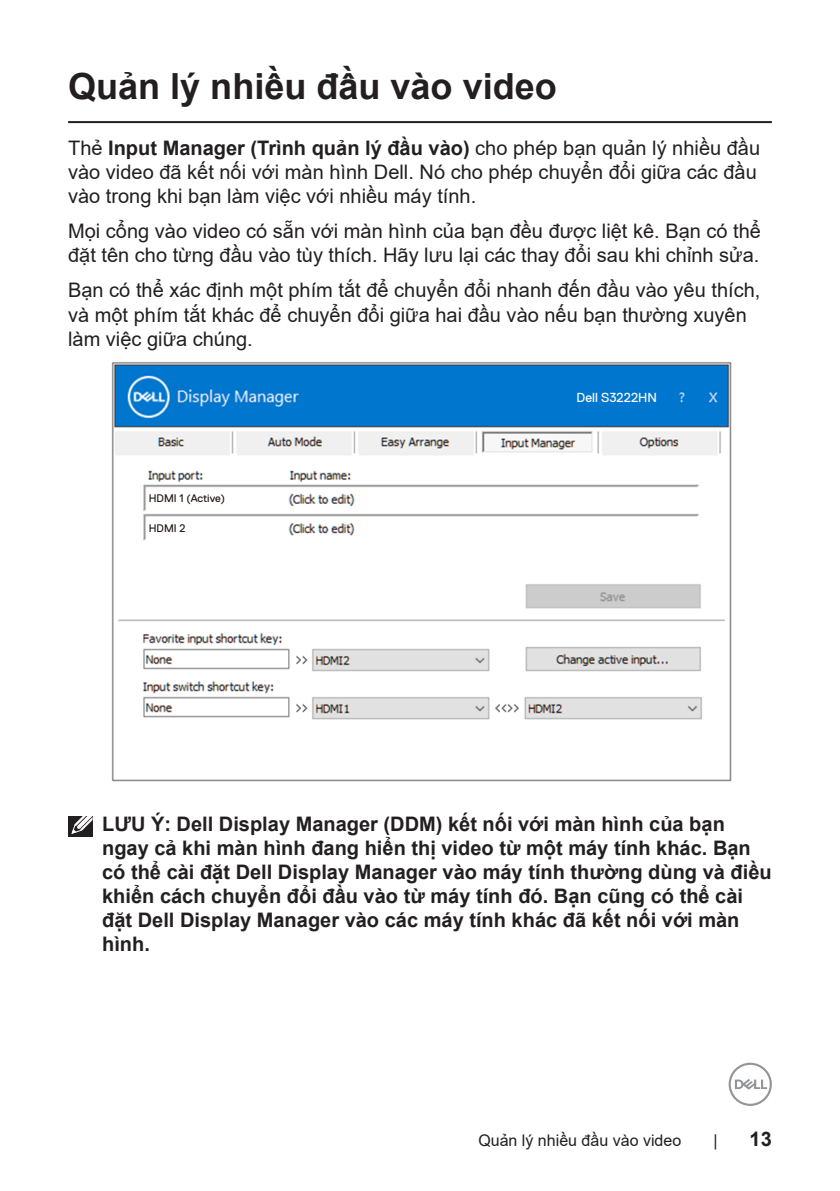
<style>
.page{position:relative;width:840px;height:1191px;background:#fff}
.page>*{position:absolute;margin:0;border:0;box-sizing:border-box;transform-origin:0 0}
.Head_1{font:700 36px "Arial";color:#231f20}
.Paragraph{font:20px/24px "Arial";color:#231f20}
.Note{font:700 20px/24px "Arial";color:#231f20}
.t1{font:16px "Arial";color:#231f20}
.t2{font:13px "Dell Replica";color:#fff}
.t3{font:11px "Dell Replica";color:#231815}
.t4{font:300 11px "Dell Replica";color:#231815}
.s1{font-weight:700}
</style>
<div class="page">
<svg style="left:728px;top:1062px;width:43px;height:44px"></svg>
<hr style="left:68px;top:121px;width:703px;height:2px;background:#231f20">
<img style="left:111px;top:362px;width:620px;height:420px">
<div style="left:567px;top:388px;width:99px;height:21px;background:#0076ce"></div>
<div style="left:140px;top:542px;width:561px;height:33px;background:#fff"></div>
<div style="left:147px;top:522px;width:86px;height:13px;background:#fff"></div>
<div style="left:147px;top:492px;width:40px;height:13px;background:#fff"></div>
<div style="left:68px;top:816px;width:24px;height:21px;background:#231f20"></div>
<svg style="left:71px;top:816px;width:22px;height:19px"></svg>
<p class="Head_1" style="left:68px;top:61px;width:490px">Quản lý nhiều đầu vào video</p>
<p class="Paragraph" style="left:68px;top:136px;width:693px">Thẻ <span class="s1">Input Manager (Trình quản lý đầu vào)</span> cho phép bạn quản lý nhiều đầu vào video đã kết nối với màn hình Dell. Nó cho phép chuyển đổi giữa các đầu vào trong khi bạn làm việc với nhiều máy tính.</p>
<p class="Paragraph" style="left:68px;top:219px;width:694px">Mọi cổng vào video có sẵn với màn hình của bạn đều được liệt kê. Bạn có thể đặt tên cho từng đầu vào tùy thích. Hãy lưu lại các thay đổi sau khi chỉnh sửa.</p>
<p class="Paragraph" style="left:68px;top:278px;width:693px">Bạn có thể xác định một phím tắt để chuyển đổi nhanh đến đầu vào yêu thích, và một phím tắt khác để chuyển đổi giữa hai đầu vào nếu bạn thường xuyên làm việc giữa chúng.</p>
<p class="t3" style="left:149px;top:492px;width:78px">HDMI 1 (Active)</p>
<p class="t4" style="left:149px;top:494px;width:23px">VGA</p>
<p class="t3" style="left:149px;top:522px;width:38px">HDMI 2</p>
<p class="t2" style="left:576px;top:390px;width:82px">Dell S3222HN</p>
<p class="Note" style="left:102px;top:812px;width:670px">LƯU Ý: Dell Display Manager (DDM) kết nối với màn hình của bạn ngay cả khi màn hình đang hiển thị video từ một máy tính khác. Bạn có thể cài đặt Dell Display Manager vào máy tính thường dùng và điều khiển cách chuyển đổi đầu vào từ máy tính đó. Bạn cũng có thể cài đặt Dell Display Manager vào các máy tính khác đã kết nối với màn hình.</p>
<p class="t1" style="left:478px;top:1129px;width:204px">Quản lý nhiều đầu vào video</p>
<p class="t1" style="left:713px;top:1129px;width:6px">|</p>
<p class="Note" style="left:749px;top:1127px;width:24px">13</p>
</div>
